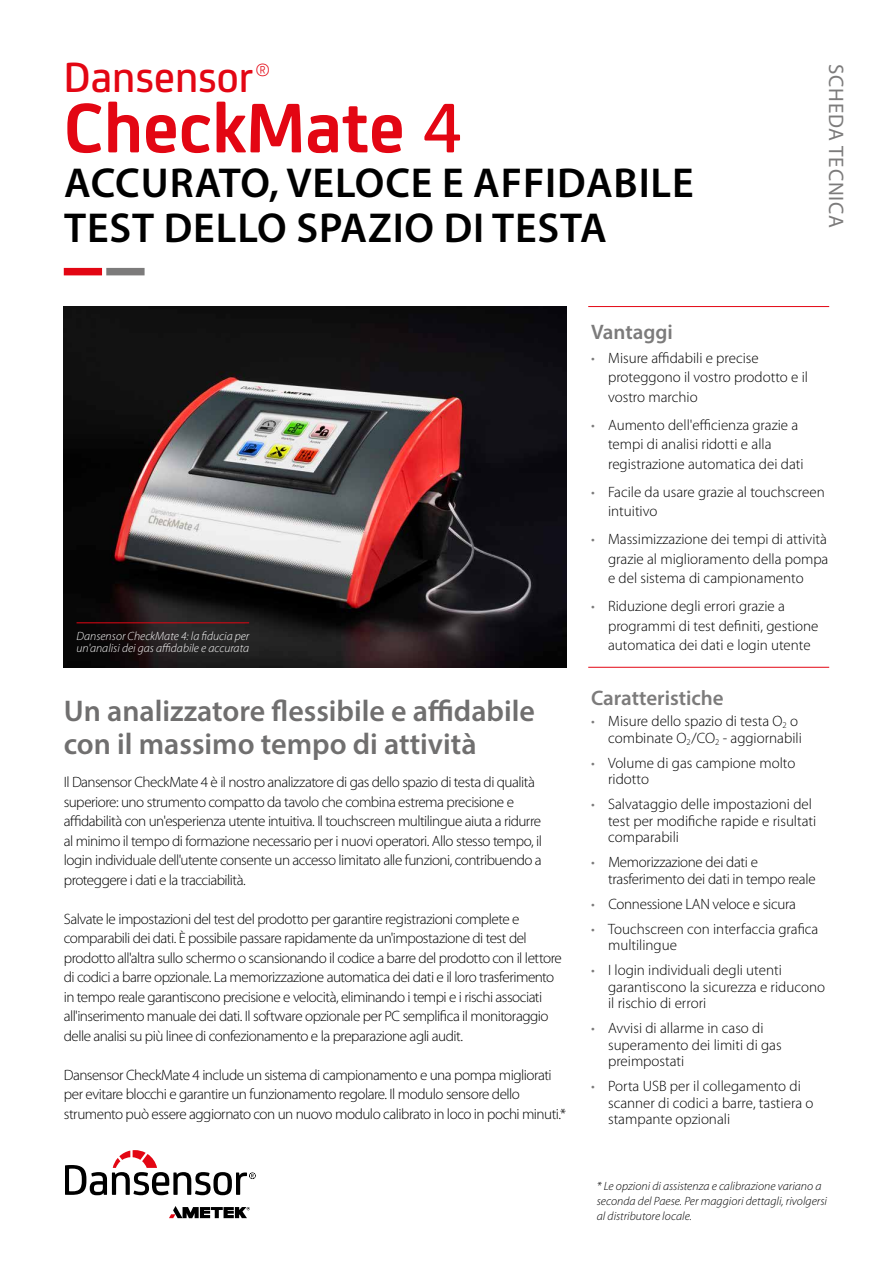
<style>
.page{position:relative;width:893px;height:1263px;background:#fff}
.page>*{position:absolute;margin:0;border:0;box-sizing:border-box;transform-origin:0 0}
.t1{font:700 75px "FS Joey";color:#e30613}
.t2{font:500 45px "FS Joey";color:#e30613}
.t3{font:600 42px/45px "Myriad Pro";letter-spacing:.02em;color:#000}
.t4{font:600 30px/33px "Myriad Pro";color:#706f6f}
.t5{font:600 21px "Myriad Pro";color:#7c7b7b}
.t6{font:21px "Myriad Pro";letter-spacing:.04em;color:#7c7b7b}
.t7{font:300 17.55px "FS Joey";color:#e30613}
.t8{font:300 15px/19.5px "Myriad Pro";letter-spacing:-.03em;color:#000}
.t9{font:300 15px/16.5px "Myriad Pro";color:#000}
.t10{font:italic 300 12px/15px "Myriad Pro";color:#000}
.t11{font:italic 300 12px/12px "Myriad Pro";color:#fff}
.s1{font-weight:500}
.s2{color:#7c7b7b}
</style>
<div class="page">
<div style="left:64px;top:268px;width:38px;height:7px;background:#e30613"></div>
<div style="left:106px;top:268px;width:39px;height:7px;background:#7c7b7b"></div>
<hr style="left:588px;top:306px;width:241px;height:1px;background:#e30613">
<hr style="left:588px;top:667px;width:241px;height:1px;background:#e30613">
<img style="left:64px;top:306px;width:503px;height:362px">
<hr style="left:77px;top:622px;width:172px;height:1px;background:#e30613">
<svg style="left:65px;top:1150px;width:190px;height:45px"></svg>
<svg style="left:169px;top:1206px;width:81px;height:12px"></svg>
<h2 class="t2" style="left:64px;top:45px;width:191px">Dansensor</h2>
<p class="t7" style="left:256px;top:58px;width:15px">®</p>
<h1 class="t1" style="left:64px;top:71px;width:400px">CheckMate <span class="s1">4</span></h1>
<h3 class="t3" style="left:64px;top:160px;width:631px">ACCURATO, VELOCE E AFFIDABILE<br>TEST DELLO SPAZIO DI TESTA</h3>
<h3 class="t6" style="left:849px;top:64px;width:166px;rotate:90deg">SCHEDA TECNICA</h3>
<p class="t11" style="left:77px;top:630px;width:174px">Dansensor CheckMate 4: la fiducia per un'analisi dei gas affidabile e accurata</p>
<h3 class="t4" style="left:64px;top:693px;width:473px">Un analizzatore flessibile e affidabile con il massimo tempo di attività</h3>
<p class="t8" style="left:64px;top:772px;width:480px">Il Dansensor CheckMate 4 è il nostro analizzatore di gas dello spazio di testa di qualità superiore: uno strumento compatto da tavolo che combina estrema precisione e affidabilità con un'esperienza utente intuitiva. Il touchscreen multilingue aiuta a ridurre al minimo il tempo di formazione necessario per i nuovi operatori. Allo stesso tempo, il login individuale dell'utente consente un accesso limitato alle funzioni, contribuendo a proteggere i dati e la tracciabilità.</p>
<p class="t8" style="left:64px;top:909px;width:500px">Salvate le impostazioni del test del prodotto per garantire registrazioni complete e comparabili dei dati. È possibile passare rapidamente da un'impostazione di test del prodotto all'altra sullo schermo o scansionando il codice a barre del prodotto con il lettore di codici a barre opzionale. La memorizzazione automatica dei dati e il loro trasferimento in tempo reale garantiscono precisione e velocità, eliminando i tempi e i rischi associati all'inserimento manuale dei dati. Il software opzionale per PC semplifica il monitoraggio delle analisi su più linee di confezionamento e la preparazione agli audit.</p>
<p class="t8" style="left:64px;top:1065px;width:504px">Dansensor CheckMate 4 include un sistema di campionamento e una pompa migliorati per evitare blocchi e garantire un funzionamento regolare. Il modulo sensore dello strumento può essere aggiornato con un nuovo modulo calibrato in loco in pochi minuti.*</p>
<h3 class="t5" style="left:591px;top:318px;width:83px">Vantaggi</h3>
<p class="t9" style="left:608px;top:348px;width:201px;line-height:19.5px;text-indent:-17px"><span class="s2">•</span> Misure affidabili e precise proteggono il vostro prodotto e il vostro marchio</p>
<p class="t9" style="left:608px;top:415px;width:197px;line-height:19.5px;text-indent:-17px"><span class="s2">•</span> Aumento dell'efficienza grazie a tempi di analisi ridotti e alla registrazione automatica dei dati</p>
<p class="t9" style="left:608px;top:482px;width:218px;line-height:19.5px;text-indent:-17px"><span class="s2">•</span> Facile da usare grazie al touchscreen intuitivo</p>
<p class="t8" style="left:608px;top:529px;width:222px;text-align:justify;text-indent:-17px"><span class="s2">•</span> Massimizzazione dei tempi di attività grazie al miglioramento della pompa e del sistema di campionamento</p>
<p class="t9" style="left:608px;top:596px;width:212px;line-height:19.5px;text-indent:-17px"><span class="s2">•</span> Riduzione degli errori grazie a programmi di test definiti, gestione automatica dei dati e login utente</p>
<h3 class="t5" style="left:591px;top:685px;width:134px">Caratteristiche</h3>
<p class="t9" style="left:591px;top:713px;width:212px;text-align:right"><span class="s2">•</span> Misure dello spazio di testa O<sub>2</sub> o combinate O<sub>2</sub>/CO<sub>2</sub> - aggiornabili</p>
<p class="t9" style="left:608px;top:754px;width:189px;text-indent:-17px"><span class="s2">•</span> Volume di gas campione molto ridotto</p>
<p class="t9" style="left:608px;top:796px;width:210px;text-indent:-17px"><span class="s2">•</span> Salvataggio delle impostazioni del test per modifiche rapide e risultati comparabili</p>
<p class="t8" style="left:608px;top:854px;width:209px;line-height:16.5px;text-indent:-17px"><span class="s2">•</span> Memorizzazione dei dati e trasferimento dei dati in tempo reale</p>
<p class="t8" style="left:591px;top:894px;width:206px"><span class="s2">•</span> Connessione LAN veloce e sicura</p>
<p class="t9" style="left:608px;top:920px;width:212px;text-indent:-17px"><span class="s2">•</span> Touchscreen con interfaccia grafica multilingue</p>
<p class="t9" style="left:608px;top:962px;width:219px;text-indent:-17px"><span class="s2">•</span> I login individuali degli utenti garantiscono la sicurezza e riducono il rischio di errori</p>
<p class="t9" style="left:608px;top:1020px;width:175px;text-indent:-17px"><span class="s2">•</span> Avvisi di allarme in caso di superamento dei limiti di gas preimpostati</p>
<p class="t9" style="left:608px;top:1078px;width:207px;text-indent:-17px"><span class="s2">•</span> Porta USB per il collegamento di scanner di codici a barre, tastiera o stampante opzionali</p>
<p class="t10" style="left:597px;top:1179px;width:232px">* Le opzioni di assistenza e calibrazione variano a seconda del Paese. Per maggiori dettagli, rivolgersi al distributore locale.</p>
</div>
